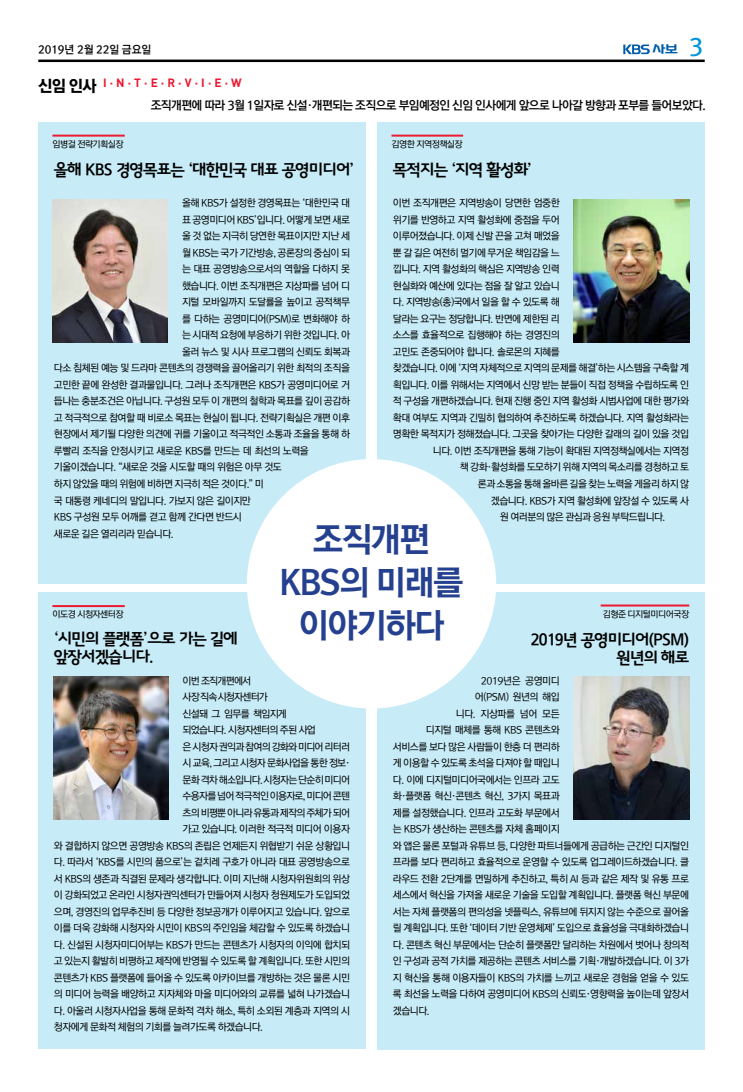
<style>
.page{position:relative;width:743px;height:1092px;background:#fff}
.page>*{position:absolute;margin:0;border:0;box-sizing:border-box;transform-origin:0 0}
.t1{font:34px/43px "Rix Go EB";letter-spacing:-.05em;color:#24408f;text-align:center}
.t2{font:16px/18px "Rix Polaris B";letter-spacing:-.05em;color:#000}
.t3{font:14.5px "KBSCI";color:#005aaa}
.t4{font:12px "Rix Go B";letter-spacing:-.05em;color:#000}
.t5{font:700 11.9px "DIN";color:#ed1a31}
.t6{font:11px "Rix Go B";letter-spacing:-.01em;color:#000}
.t7{font:10px "Rix Go M";letter-spacing:-.05em;color:#000}
.t8{font:10px "Rix Go M";letter-spacing:-.075em;color:#000}
.t9{font:9px "Rix Go M";letter-spacing:-.05em;color:#000}
.s1{font-family:"Rix Go B";font-size:23px;color:#0095da}
.s2{font-family:"Rix Go H";font-weight:400;font-size:16px;color:#000}
</style>
<div class="page">
<div style="left:38px;top:122px;width:328px;height:461px;background:#c7ecf7"></div>
<img style="left:52px;top:199px;width:116px;height:143px">
<hr style="left:52px;top:135px;width:73px;height:2px;background:#ed1a31">
<div style="left:377px;top:122px;width:327px;height:461px;background:#c7ecf7"></div>
<img style="left:574px;top:199px;width:115px;height:143px">
<hr style="left:391px;top:135px;width:72px;height:2px;background:#ed1a31">
<div style="left:38px;top:592px;width:328px;height:457px;background:#c7ecf7"></div>
<img style="left:53px;top:676px;width:115px;height:143px">
<hr style="left:52px;top:605px;width:73px;height:2px;background:#ed1a31">
<div style="left:377px;top:592px;width:327px;height:457px;background:#c7ecf7"></div>
<img style="left:574px;top:676px;width:115px;height:143px">
<hr style="left:600px;top:604px;width:89px;height:2px;background:#ed1a31">
<div style="left:247px;top:459px;width:249px;height:249px;background:#fff;border-radius:50%"></div>
<svg style="left:623px;top:44px;width:26px;height:10px"></svg>
<hr style="left:38px;top:60px;width:666px;height:2px;background:#000">
<p class="t6" style="left:38px;top:42px;width:115px">2019년 2월 22일 금요일</p>
<h3 class="t3" style="left:652px;top:43px;width:52px">사보 <span class="s1">3</span></h3>
<p class="t5" style="left:38px;top:75px;width:205px"><span class="s2">신임 인사</span> I·N·T·E·R·V·I·E·W</p>
<p class="t9" style="left:52px;top:138px;width:73px">임병걸 전략기획실장</p>
<p class="t4" style="left:151px;top:97px;width:556px">조직개편에 따라 3월 1일자로 신설·개편되는 조직으로 부임예정인 신임 인사에게 앞으로 나아갈 방향과 포부를 들어보았다.</p>
<p class="t9" style="left:391px;top:138px;width:73px">김영한 지역정책실장</p>
<h2 class="t2" style="left:54px;top:161px;width:302px">올해 KBS 경영목표는 ‘대한민국 대표 공영미디어’</h2>
<h2 class="t2" style="left:393px;top:161px;width:141px">목적지는 ‘지역 활성화’</h2>
<p class="t7" style="left:182px;top:196px;width:169px">올해 KBS가 설정한 경영목표는 ‘대한민국 대</p>
<p class="t7" style="left:182px;top:213px;width:169px">표 공영미디어 KBS’입니다. 어떻게 보면 새로</p>
<p class="t7" style="left:182px;top:229px;width:169px">울 것 없는 지극히 당연한 목표이지만 지난 세</p>
<p class="t7" style="left:182px;top:246px;width:169px">월 KBS는 국가 기간방송, 공론장의 중심이 되</p>
<p class="t7" style="left:182px;top:262px;width:169px">는 대표 공영방송으로서의 역할을 다하지 못</p>
<p class="t7" style="left:182px;top:279px;width:169px">했습니다. 이번 조직개편은 지상파를 넘어 디</p>
<p class="t7" style="left:182px;top:295px;width:169px">지털 모바일까지 도달률을 높이고 공적책무</p>
<p class="t7" style="left:182px;top:312px;width:169px">를 다하는 공영미디어(PSM)로 변화해야 하</p>
<p class="t7" style="left:182px;top:328px;width:169px">는 시대적 요청에 부응하기 위한 것입니다. 아</p>
<p class="t7" style="left:182px;top:345px;width:169px">울러 뉴스 및 시사 프로그램의 신뢰도 회복과</p>
<p class="t7" style="left:54px;top:361px;width:298px">다소 침체된 예능 및 드라마 콘텐츠의 경쟁력을 끌어올리기 위한 최적의 조직을</p>
<p class="t7" style="left:54px;top:378px;width:298px">고민한 끝에 완성한 결과물입니다. 그러나 조직개편은 KBS가 공영미디어로 거</p>
<p class="t7" style="left:54px;top:394px;width:298px">듭나는 충분조건은 아닙니다. 구성원 모두 이 개편의 철학과 목표를 깊이 공감하</p>
<p class="t7" style="left:54px;top:411px;width:298px">고 적극적으로 참여할 때 비로소 목표는 현실이 됩니다. 전략기획실은 개편 이후</p>
<p class="t7" style="left:54px;top:427px;width:298px">현장에서 제기될 다양한 의견에 귀를 기울이고 적극적인 소통과 조율을 통해 하</p>
<p class="t7" style="left:54px;top:444px;width:257px">루빨리 조직을 안정시키고 새로운 KBS를 만드는 데 최선의 노력을</p>
<p class="t7" style="left:54px;top:460px;width:230px">기울이겠습니다. “새로운 것을 시도할 때의 위험은 아무 것도</p>
<p class="t7" style="left:54px;top:477px;width:212px">하지 않았을 때의 위험에 비하면 지극히 적은 것이다.” 미</p>
<p class="t7" style="left:54px;top:493px;width:199px">국 대통령 케네디의 말입니다. 가보지 않은 길이지만</p>
<p class="t7" style="left:54px;top:510px;width:190px">KBS 구성원 모두 어깨를 겯고 함께 간다면 반드시</p>
<p class="t7" style="left:54px;top:526px;width:121px">새로운 길은 열리리라 믿습니다.</p>
<p class="t7" style="left:393px;top:196px;width:168px">이번 조직개편은 지역방송이 당면한 엄중한</p>
<p class="t7" style="left:393px;top:213px;width:168px">위기를 반영하고 지역 활성화에 중점을 두어</p>
<p class="t7" style="left:393px;top:229px;width:168px">이루어졌습니다. 이제 신발 끈을 고쳐 매었을</p>
<p class="t7" style="left:393px;top:246px;width:168px">뿐 갈 길은 여전히 멀기에 무거운 책임감을 느</p>
<p class="t7" style="left:393px;top:262px;width:168px">낍니다. 지역 활성화의 핵심은 지역방송 인력</p>
<p class="t7" style="left:393px;top:279px;width:168px">현실화와 예산에 있다는 점을 잘 알고 있습니</p>
<p class="t7" style="left:393px;top:295px;width:168px">다. 지역방송(총)국에서 일을 할 수 있도록 해</p>
<p class="t7" style="left:393px;top:312px;width:168px">달라는 요구는 정당합니다. 반면에 제한된 리</p>
<p class="t7" style="left:393px;top:328px;width:168px">소스를 효율적으로 집행해야 하는 경영진의</p>
<p class="t7" style="left:393px;top:345px;width:168px">고민도 존중되어야 합니다. 솔로몬의 지혜를</p>
<p class="t7" style="left:393px;top:361px;width:298px">찾겠습니다. 이에 ‘지역 자체적으로 지역의 문제를 해결’하는 시스템을 구축할 계</p>
<p class="t7" style="left:393px;top:378px;width:298px">획입니다. 이를 위해서는 지역에서 신망 받는 분들이 직접 정책을 수립하도록 인</p>
<p class="t7" style="left:393px;top:394px;width:297px">적 구성을 개편하겠습니다. 현재 진행 중인 지역 활성화 시범사업에 대한 평가와</p>
<p class="t7" style="left:393px;top:411px;width:298px">확대 여부도 지역과 긴밀히 협의하여 추진하도록 하겠습니다. 지역 활성화라는</p>
<p class="t7" style="left:393px;top:427px;width:298px">명확한 목적지가 정해졌습니다. 그곳을 찾아가는 다양한 갈래의 길이 있을 것입</p>
<p class="t7" style="left:433px;top:444px;width:258px">니다. 이번 조직개편을 통해 기능이 확대된 지역정책실에서는 지역정</p>
<p class="t7" style="left:460px;top:460px;width:231px">책 강화·활성화를 도모하기 위해 지역의 목소리를 경청하고 토</p>
<p class="t7" style="left:478px;top:477px;width:213px">론과 소통을 통해 올바른 길을 찾는 노력을 게을리 하지 않</p>
<p class="t7" style="left:491px;top:493px;width:199px">겠습니다. KBS가 지역 활성화에 앞장설 수 있도록 사</p>
<p class="t7" style="left:500px;top:510px;width:167px">원 여러분의 많은 관심과 응원 부탁드립니다.</p>
<h1 class="t1" style="left:279px;top:517px;width:186px">조직개편<br>KBS의 미래를 이야기하다</h1>
<p class="t9" style="left:602px;top:608px;width:88px">김형준 디지털미디어국장</p>
<h2 class="t2" style="left:530px;top:631px;width:160px;text-align:right">2019년 공영미디어(PSM) 원년의 해로</h2>
<p class="t9" style="left:52px;top:608px;width:73px">이도경 시청자센터장</p>
<h2 class="t2" style="left:54px;top:631px;width:185px">‘시민의 플랫폼’으로 가는 길에 앞장서겠습니다.</h2>
<p class="t8" style="left:183px;top:674px;width:70px">이번 조직개편에서</p>
<p class="t8" style="left:183px;top:690px;width:87px">사장 직속 시청자센터가</p>
<p class="t8" style="left:183px;top:707px;width:106px">신설돼 그 임무를 책임지게</p>
<p class="t8" style="left:183px;top:723px;width:135px">되었습니다. 시청자센터의 주된 사업</p>
<p class="t8" style="left:183px;top:740px;width:169px">은 시청자 권익과 참여의 강화와 미디어 리터러</p>
<p class="t8" style="left:183px;top:756px;width:169px">시 교육, 그리고 시청자 문화사업을 통한 정보·</p>
<p class="t8" style="left:183px;top:773px;width:169px">문화 격차 해소입니다. 시청자는 단순히 미디어</p>
<p class="t8" style="left:183px;top:789px;width:169px">수용자를 넘어 적극적인 이용자로, 미디어 콘텐</p>
<p class="t8" style="left:183px;top:806px;width:169px">츠의 비평뿐 아니라 유통과 제작의 주체가 되어</p>
<p class="t7" style="left:183px;top:822px;width:169px">가고 있습니다. 이러한 적극적 미디어 이용자</p>
<p class="t7" style="left:54px;top:839px;width:298px">와 결합하지 않으면 공영방송 KBS의 존립은 언제든지 위협받기 쉬운 상황입니</p>
<p class="t7" style="left:54px;top:855px;width:298px">다. 따라서 ‘KBS를 시민의 품으로’는 겉치레 구호가 아니라 대표 공영방송으로</p>
<p class="t7" style="left:54px;top:872px;width:298px">서 KBS의 생존과 직결된 문제라 생각합니다. 이미 지난해 시청자위원회의 위상</p>
<p class="t7" style="left:54px;top:888px;width:298px">이 강화되었고 온라인 시청자권익센터가 만들어져 시청자 청원제도가 도입되었</p>
<p class="t7" style="left:54px;top:905px;width:298px">으며, 경영진의 업무추진비 등 다양한 정보공개가 이루어지고 있습니다. 앞으로</p>
<p class="t7" style="left:54px;top:921px;width:298px">이를 더욱 강화해 시청자와 시민이 KBS의 주인임을 체감할 수 있도록 하겠습니</p>
<p class="t7" style="left:54px;top:938px;width:298px">다. 신설된 시청자미디어부는 KBS가 만드는 콘텐츠가 시청자의 이익에 합치되</p>
<p class="t7" style="left:54px;top:954px;width:298px">고 있는지 활발히 비평하고 제작에 반영될 수 있도록 할 계획입니다. 또한 시민의</p>
<p class="t7" style="left:54px;top:971px;width:298px">콘텐츠가 KBS 플랫폼에 들어올 수 있도록 아카이브를 개방하는 것은 물론 시민</p>
<p class="t7" style="left:54px;top:987px;width:298px">의 미디어 능력을 배양하고 지자체와 마을 미디어와의 교류를 넓혀 나가겠습니</p>
<p class="t7" style="left:54px;top:1004px;width:298px">다. 아울러 시청자사업을 통해 문화적 격차 해소, 특히 소외된 계층과 지역의 시</p>
<p class="t7" style="left:54px;top:1020px;width:211px">청자에게 문화적 체험의 기회를 늘려가도록 하겠습니다.</p>
<p class="t7" style="left:481px;top:674px;width:80px">2019년은 공영미디</p>
<p class="t7" style="left:475px;top:690px;width:86px">어(PSM) 원년의 해입</p>
<p class="t7" style="left:456px;top:707px;width:105px">니다. 지상파를 넘어 모든</p>
<p class="t7" style="left:426px;top:723px;width:135px">디지털 매체를 통해 KBS 콘텐츠와</p>
<p class="t7" style="left:393px;top:740px;width:168px">서비스를 보다 많은 사람들이 한층 더 편리하</p>
<p class="t7" style="left:393px;top:756px;width:168px">게 이용할 수 있도록 초석을 다져야 할 때입니</p>
<p class="t7" style="left:393px;top:773px;width:168px">다. 이에 디지털미디어국에서는 인프라 고도</p>
<p class="t7" style="left:393px;top:789px;width:168px">화·플랫폼 혁신·콘텐츠 혁신, 3가지 목표과</p>
<p class="t7" style="left:393px;top:806px;width:168px">제를 설정했습니다. 인프라 고도화 부문에서</p>
<p class="t7" style="left:393px;top:822px;width:168px">는 KBS가 생산하는 콘텐츠를 자체 홈페이지</p>
<p class="t7" style="left:393px;top:839px;width:298px">와 앱은 물론 포털과 유튜브 등, 다양한 파트너들에게 공급하는 근간인 디지털인</p>
<p class="t7" style="left:393px;top:855px;width:298px">프라를 보다 편리하고 효율적으로 운영할 수 있도록 업그레이드하겠습니다. 클</p>
<p class="t7" style="left:393px;top:872px;width:298px">라우드 전환 2단계를 면밀하게 추진하고, 특히 AI 등과 같은 제작 및 유통 프로</p>
<p class="t7" style="left:393px;top:888px;width:298px">세스에서 혁신을 가져올 새로운 기술을 도입할 계획입니다. 플랫폼 혁신 부문에</p>
<p class="t7" style="left:393px;top:905px;width:298px">서는 자체 플랫폼의 편의성을 넷플릭스, 유튜브에 뒤지지 않는 수준으로 끌어올</p>
<p class="t7" style="left:393px;top:921px;width:298px">릴 계획입니다. 또한 ‘데이터 기반 운영체제’ 도입으로 효율성을 극대화하겠습니</p>
<p class="t7" style="left:393px;top:938px;width:298px">다. 콘텐츠 혁신 부문에서는 단순히 플랫폼만 달리하는 차원에서 벗어나 창의적</p>
<p class="t7" style="left:393px;top:954px;width:298px">인 구성과 공적 가치를 제공하는 콘텐츠 서비스를 기획·개발하겠습니다. 이 3가</p>
<p class="t7" style="left:393px;top:971px;width:298px">지 혁신을 통해 이용자들이 KBS의 가치를 느끼고 새로운 경험을 얻을 수 있도</p>
<p class="t7" style="left:393px;top:987px;width:298px">록 최선을 노력을 다하여 공영미디어 KBS의 신뢰도·영향력을 높이는데 앞장서</p>
<p class="t7" style="left:393px;top:1004px;width:38px">겠습니다.</p>
</div>
